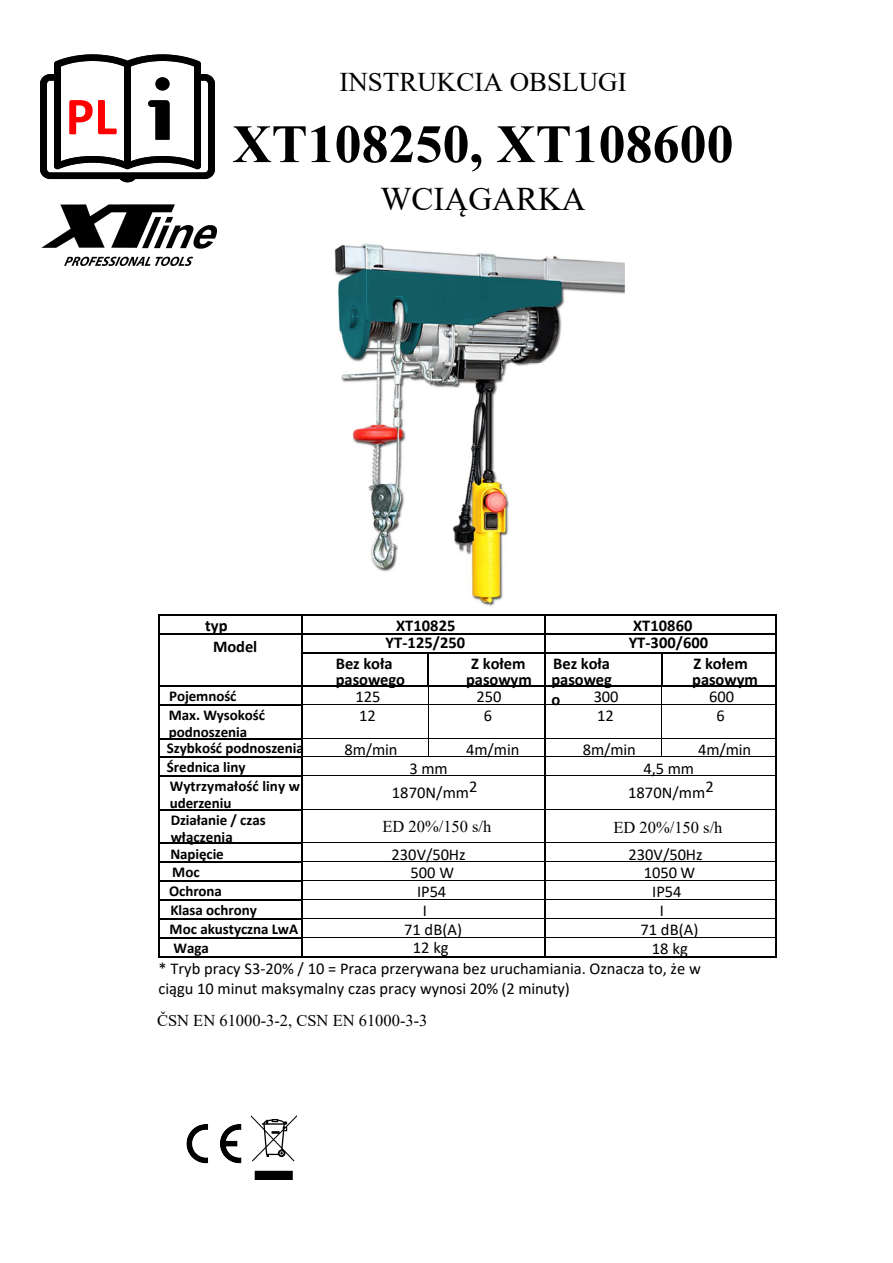
<style>
.page{position:relative;width:893px;height:1263px;background:#fff}
.page>*{position:absolute;margin:0;border:0;box-sizing:border-box;transform-origin:0 0}
.t1{font:700 54px "Times New Roman";color:#000}
.t2{font:700 54px "Calibri";color:#f00}
.t3{font:33px "Times New Roman";color:#000}
.t4{font:27px "Times New Roman";color:#000}
.t5{font:16.5px/19.8px "Calibri";color:#000}
.t6{font:700 16.5px/15.9px "Calibri";letter-spacing:-.005em;color:#000}
.t7{font:16.5px "Times New Roman";color:#000}
.t8{font:700 15px/17px "Calibri";letter-spacing:-.005em;color:#000}
.t9{font:700 15px "Calibri";letter-spacing:-.005em;color:#000}
</style>
<div class="page">
<img style="left:40px;top:54px;width:175px;height:129px">
<img style="left:41px;top:204px;width:176px;height:61px">
<img style="left:186px;top:1124px;width:56px;height:40px">
<img style="left:251px;top:1115px;width:46px;height:65px">
<img style="left:334px;top:243px;width:290px;height:363px">
<hr style="left:160px;top:614px;width:141px;height:2px;background:#000">
<hr style="left:303px;top:614px;width:241px;height:2px;background:#000">
<hr style="left:546px;top:614px;width:229px;height:2px;background:#000">
<hr style="left:160px;top:633px;width:141px;height:2px;background:#000">
<hr style="left:303px;top:633px;width:241px;height:2px;background:#000">
<hr style="left:546px;top:633px;width:229px;height:2px;background:#000">
<svg style="left:158px;top:614px;width:2px;height:40px"></svg>
<svg style="left:301px;top:614px;width:2px;height:40px"></svg>
<hr style="left:303px;top:652px;width:124px;height:2px;background:#000">
<hr style="left:429px;top:652px;width:115px;height:2px;background:#000">
<svg style="left:544px;top:614px;width:2px;height:40px"></svg>
<hr style="left:546px;top:652px;width:115px;height:2px;background:#000">
<hr style="left:663px;top:652px;width:112px;height:2px;background:#000">
<svg style="left:775px;top:614px;width:2px;height:40px"></svg>
<hr style="left:158px;top:654px;width:2px;height:31px;background:#000">
<hr style="left:301px;top:654px;width:2px;height:31px;background:#000">
<hr style="left:427px;top:654px;width:2px;height:31px;background:#000">
<hr style="left:544px;top:654px;width:2px;height:31px;background:#000">
<hr style="left:661px;top:654px;width:2px;height:31px;background:#000">
<hr style="left:775px;top:654px;width:2px;height:31px;background:#000">
<hr style="left:160px;top:685px;width:141px;height:2px;background:#000">
<hr style="left:303px;top:685px;width:124px;height:2px;background:#000">
<hr style="left:431px;top:685px;width:113px;height:2px;background:#000">
<hr style="left:546px;top:685px;width:115px;height:2px;background:#000">
<hr style="left:664px;top:685px;width:111px;height:2px;background:#000">
<svg style="left:158px;top:685px;width:2px;height:21px"></svg>
<hr style="left:160px;top:704px;width:141px;height:2px;background:#000">
<svg style="left:301px;top:685px;width:2px;height:21px"></svg>
<hr style="left:303px;top:704px;width:125px;height:1px;background:#000">
<svg style="left:427px;top:685px;width:4px;height:21px"></svg>
<hr style="left:428px;top:704px;width:116px;height:1px;background:#000">
<svg style="left:544px;top:685px;width:2px;height:21px"></svg>
<hr style="left:546px;top:704px;width:115px;height:1px;background:#000">
<svg style="left:661px;top:685px;width:3px;height:21px"></svg>
<hr style="left:662px;top:704px;width:113px;height:1px;background:#000">
<svg style="left:775px;top:685px;width:2px;height:21px"></svg>
<hr style="left:158px;top:706px;width:2px;height:32px;background:#000">
<hr style="left:301px;top:706px;width:2px;height:32px;background:#000">
<hr style="left:428px;top:706px;width:1px;height:32px;background:#000">
<hr style="left:544px;top:706px;width:2px;height:32px;background:#000">
<hr style="left:661px;top:706px;width:1px;height:32px;background:#000">
<hr style="left:775px;top:706px;width:2px;height:32px;background:#000">
<hr style="left:160px;top:738px;width:141px;height:1px;background:#000">
<hr style="left:303px;top:738px;width:125px;height:1px;background:#000">
<hr style="left:428px;top:738px;width:116px;height:1px;background:#000">
<hr style="left:546px;top:738px;width:115px;height:1px;background:#000">
<hr style="left:662px;top:738px;width:113px;height:1px;background:#000">
<hr style="left:160px;top:756px;width:141px;height:2px;background:#000">
<hr style="left:303px;top:756px;width:125px;height:1px;background:#000">
<svg style="left:428px;top:739px;width:1px;height:17px"></svg>
<hr style="left:428px;top:756px;width:116px;height:1px;background:#000">
<hr style="left:546px;top:756px;width:115px;height:1px;background:#000">
<svg style="left:661px;top:738px;width:1px;height:19px"></svg>
<hr style="left:662px;top:756px;width:113px;height:1px;background:#000">
<svg style="left:158px;top:738px;width:2px;height:39px"></svg>
<hr style="left:160px;top:775px;width:141px;height:2px;background:#000">
<svg style="left:301px;top:738px;width:2px;height:39px"></svg>
<hr style="left:303px;top:775px;width:241px;height:1px;background:#000">
<svg style="left:544px;top:738px;width:2px;height:39px"></svg>
<hr style="left:546px;top:775px;width:229px;height:1px;background:#000">
<svg style="left:775px;top:738px;width:2px;height:39px"></svg>
<hr style="left:158px;top:777px;width:2px;height:32px;background:#000">
<hr style="left:301px;top:777px;width:2px;height:32px;background:#000">
<hr style="left:544px;top:777px;width:2px;height:32px;background:#000">
<hr style="left:775px;top:777px;width:2px;height:32px;background:#000">
<hr style="left:160px;top:809px;width:141px;height:2px;background:#000">
<hr style="left:303px;top:809px;width:241px;height:1px;background:#000">
<hr style="left:546px;top:809px;width:229px;height:1px;background:#000">
<hr style="left:158px;top:811px;width:2px;height:31px;background:#000">
<hr style="left:301px;top:811px;width:2px;height:31px;background:#000">
<hr style="left:544px;top:811px;width:2px;height:31px;background:#000">
<hr style="left:775px;top:811px;width:2px;height:31px;background:#000">
<hr style="left:160px;top:842px;width:141px;height:2px;background:#000">
<hr style="left:303px;top:842px;width:241px;height:1px;background:#000">
<hr style="left:546px;top:842px;width:229px;height:1px;background:#000">
<hr style="left:160px;top:861px;width:141px;height:2px;background:#000">
<hr style="left:303px;top:861px;width:241px;height:1px;background:#000">
<hr style="left:546px;top:861px;width:229px;height:1px;background:#000">
<hr style="left:160px;top:880px;width:141px;height:2px;background:#000">
<hr style="left:303px;top:880px;width:241px;height:1px;background:#000">
<hr style="left:546px;top:880px;width:229px;height:1px;background:#000">
<hr style="left:160px;top:899px;width:141px;height:2px;background:#000">
<hr style="left:303px;top:899px;width:241px;height:1px;background:#000">
<hr style="left:546px;top:899px;width:229px;height:1px;background:#000">
<hr style="left:160px;top:918px;width:141px;height:2px;background:#000">
<hr style="left:303px;top:918px;width:241px;height:1px;background:#000">
<hr style="left:546px;top:918px;width:229px;height:1px;background:#000">
<hr style="left:160px;top:937px;width:141px;height:2px;background:#000">
<hr style="left:303px;top:937px;width:241px;height:1px;background:#000">
<hr style="left:546px;top:937px;width:229px;height:1px;background:#000">
<svg style="left:158px;top:842px;width:2px;height:116px"></svg>
<hr style="left:160px;top:956px;width:141px;height:2px;background:#000">
<svg style="left:301px;top:842px;width:2px;height:116px"></svg>
<hr style="left:303px;top:956px;width:241px;height:2px;background:#000">
<svg style="left:544px;top:842px;width:2px;height:116px"></svg>
<hr style="left:546px;top:956px;width:229px;height:2px;background:#000">
<svg style="left:775px;top:842px;width:2px;height:116px"></svg>
<h1 class="t2" style="left:66px;top:78px;width:53px">PL</h1>
<h3 class="t4" style="left:339px;top:63px;width:289px">INSTRUKCIA OBSLUGI</h3>
<h1 class="t1" style="left:233px;top:105px;width:503px">XT108250, XT108600</h1>
<h2 class="t3" style="left:380px;top:176px;width:207px">WCIĄGARKA</h2>
<p class="t6" style="left:205px;top:617px;width:24px">typ</p>
<p class="t6" style="left:396px;top:617px;width:61px">XT10825</p>
<p class="t6" style="left:633px;top:617px;width:61px">XT10860</p>
<p class="t6" style="left:213px;top:638px;width:46px">Model</p>
<p class="t6" style="left:336px;top:656px;width:71px">Bez koła pasowego</p>
<p class="t6" style="left:466px;top:655px;width:67px;text-align:center">Z kołem pasowym</p>
<p class="t6" style="left:551px;top:655px;width:62px">Bez koła pasoweg</p>
<p class="t6" style="left:551px;top:691px;width:10px">o</p>
<p class="t6" style="left:386px;top:634px;width:81px">YT-125/250</p>
<p class="t6" style="left:629px;top:634px;width:81px">YT-300/600</p>
<p class="t6" style="left:692px;top:655px;width:67px">Z kołem pasowym</p>
<p class="t8" style="left:169px;top:688px;width:69px">Pojemność</p>
<p class="t5" style="left:355px;top:687px;width:26px">125</p>
<p class="t5" style="left:477px;top:687px;width:26px">250</p>
<p class="t5" style="left:594px;top:687px;width:26px">300</p>
<p class="t5" style="left:709px;top:687px;width:26px">600</p>
<p class="t8" style="left:169px;top:706px;width:98px">Max. Wysokość podnoszenia</p>
<p class="t5" style="left:359px;top:705px;width:18px">12</p>
<p class="t5" style="left:484px;top:705px;width:10px">6</p>
<p class="t5" style="left:597px;top:705px;width:18px">12</p>
<p class="t5" style="left:716px;top:705px;width:10px">6</p>
<p class="t8" style="left:167px;top:740px;width:138px">Szybkość podnoszenia</p>
<p class="t5" style="left:344px;top:739px;width:55px">8m/min</p>
<p class="t5" style="left:466px;top:739px;width:55px">4m/min</p>
<p class="t5" style="left:583px;top:739px;width:55px">8m/min</p>
<p class="t5" style="left:698px;top:739px;width:55px">4m/min</p>
<p class="t8" style="left:167px;top:758px;width:80px">Średnica liny</p>
<p class="t5" style="left:409px;top:758px;width:40px">3 mm</p>
<p class="t5" style="left:644px;top:758px;width:52px">4,5 mm</p>
<p class="t8" style="left:170px;top:778px;width:132px">Wytrzymałość liny w uderzeniu</p>
<p class="t5" style="left:392px;top:782px;width:87px">1870N/mm2</p>
<p class="t5" style="left:628px;top:782px;width:87px">1870N/mm2</p>
<p class="t8" style="left:171px;top:811px;width:97px">Działanie / czas włączenia</p>
<p class="t9" style="left:170px;top:843px;width:55px">Napięcie</p>
<p class="t5" style="left:391px;top:844px;width:76px">230V/50Hz</p>
<p class="t5" style="left:628px;top:844px;width:76px">230V/50Hz</p>
<p class="t9" style="left:172px;top:862px;width:29px">Moc</p>
<p class="t5" style="left:410px;top:863px;width:45px">500 W</p>
<p class="t5" style="left:644px;top:863px;width:53px">1050 W</p>
<p class="t8" style="left:169px;top:882px;width:54px">Ochrona</p>
<p class="t5" style="left:417px;top:881px;width:31px">IP54</p>
<p class="t5" style="left:652px;top:881px;width:31px">IP54</p>
<p class="t8" style="left:170px;top:902px;width:88px">Klasa ochrony</p>
<p class="t5" style="left:423px;top:900px;width:6px">I</p>
<p class="t5" style="left:660px;top:900px;width:6px">I</p>
<p class="t8" style="left:170px;top:920px;width:130px">Moc akustyczna LwA</p>
<p class="t5" style="left:404px;top:919px;width:60px">71 dB(A)</p>
<p class="t5" style="left:640px;top:919px;width:60px">71 dB(A)</p>
<p class="t8" style="left:174px;top:939px;width:37px">Waga</p>
<p class="t5" style="left:413px;top:937px;width:37px">12 kg</p>
<p class="t7" style="left:382px;top:815px;width:111px">ED 20%/150 s/h</p>
<p class="t7" style="left:613px;top:816px;width:111px">ED 20%/150 s/h</p>
<p class="t5" style="left:158px;top:938px;width:544px;text-indent:493px">18 kg<br>* Tryb pracy S3‐20% / 10 = Praca przerywana bez uruchamiania. Oznacza to, że w ciągu 10 minut maksymalny czas pracy wynosi 20% (2 minuty)</p>
<p class="t7" style="left:157px;top:1009px;width:272px">ČSN EN 61000-3-2, CSN EN 61000-3-3</p>
</div>
